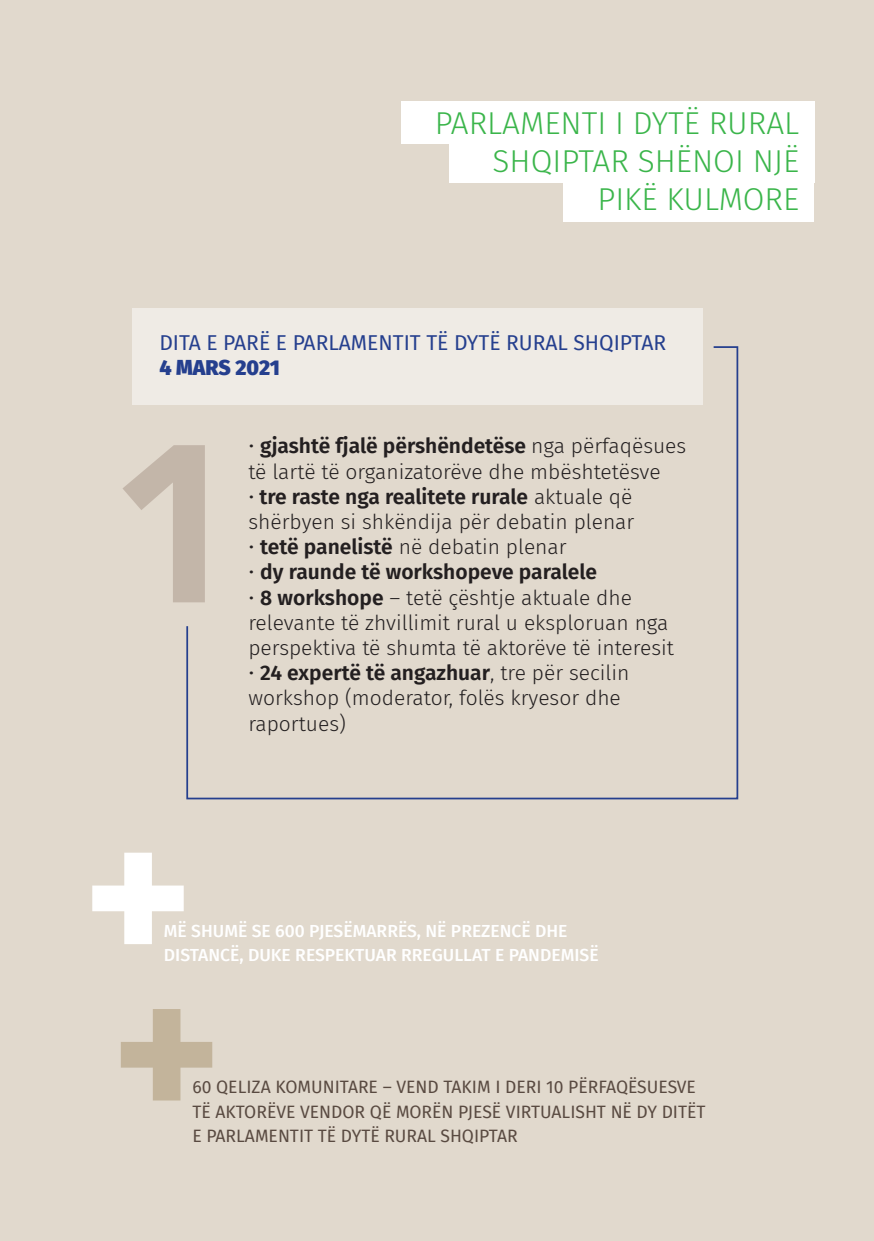
<style>
.page{position:relative;width:874px;height:1241px;background:#fff}
.page>*{position:absolute;margin:0;border:0;box-sizing:border-box;transform-origin:0 0}
.t1{font:700 210.53px "Fira Sans";color:#fff}
.t2{font:700 210.53px "Fira Sans";color:#c3b49b}
.t3{font:300 31.5px/37.8px "Fira Sans";color:#3ab54a;text-align:right}
.t4{font:300 21px/25.2px "Fira Sans";color:#231f20}
.t5{font:21px "Fira Sans";color:#253f8e}
.t6{font:600 21px "Fira Sans";color:#231f20}
.t7{font:900 21px "Fira Sans";letter-spacing:-.005em;color:#253f8e}
.t8{font:17.5px/24.5px "Fira Sans";color:#594a41}
.t9{font:500 17.5px/24.5px "Fira Sans";color:#fff}
.s1{font-weight:600}
.s2{font-weight:300}
</style>
<div class="page">
<div style="left:0;top:0;width:873px;height:1240px;background:#e1d9cd"></div>
<svg style="left:185px;top:345px;width:553px;height:455px"></svg>
<div style="left:132px;top:308px;width:569px;height:97px;background:#efebe5"></div>
<svg style="left:123px;top:445px;width:82px;height:157px"></svg>
<div style="left:400px;top:101px;width:414px;height:42px;background:#fff"></div>
<div style="left:449px;top:140px;width:365px;height:43px;background:#fff"></div>
<div style="left:563px;top:179px;width:251px;height:43px;background:#fff"></div>
<h2 class="t3" style="left:434px;top:104px;width:366px">PARLAMENTI I DYTË RURAL<br>SHQIPTAR SHËNOI NJË<br>PIKË KULMORE</h2>
<p class="t5" style="left:159px;top:326px;width:508px">DITA E PARË E PARLAMENTIT TË DYTË RURAL SHQIPTAR</p>
<p class="t7" style="left:159px;top:348px;width:122px">4 MARS 2021</p>
<p class="t4" style="left:248px;top:433px;width:439px">• <span class="s1">gjashtë fjalë përshëndetëse</span> nga përfaqësues të lartë të organizatorëve dhe mbështetësve</p>
<p class="t4" style="left:248px;top:483px;width:387px">• <span class="s1">tre raste nga realitete rurale</span> aktuale që shërbyen si shkëndija për debatin plenar</p>
<p class="t4" style="left:248px;top:534px;width:319px">• <span class="s1">tetë panelistë</span> në debatin plenar</p>
<p class="t6" style="left:248px;top:554px;width:350px"><span class="s2">•</span> dy raunde të workshopeve paralele</p>
<p class="t4" style="left:248px;top:584px;width:427px">• <span class="s1">8 workshope</span> – tetë çështje aktuale dhe relevante të zhvillimit rural u eksploruan nga perspektiva të shumta të aktorëve të interesit</p>
<p class="t4" style="left:248px;top:660px;width:382px">• <span class="s1">24 expertë të angazhuar</span>, tre për secilin workshop (moderator, folës kryesor dhe raportues)</p>
<h1 class="t1" style="left:82px;top:717px;width:113px">+</h1>
<p class="t9" style="left:164px;top:917px;width:436px">MË SHUMË SE 600 PJESËMARRËS, NË PREZENCË DHE<br>DISTANCË, DUKE RESPEKTUAR RREGULLAT E PANDEMISË</p>
<h1 class="t2" style="left:111px;top:873px;width:113px">+</h1>
<p class="t8" style="left:192px;top:1074px;width:514px">60 QELIZA KOMUNITARE – VEND TAKIM I DERI 10 PËRFAQËSUESVE<br>TË AKTORËVE VENDOR QË MORËN PJESË VIRTUALISHT NË DY DITËT<br>E PARLAMENTIT TË DYTË RURAL SHQIPTAR</p>
</div>
